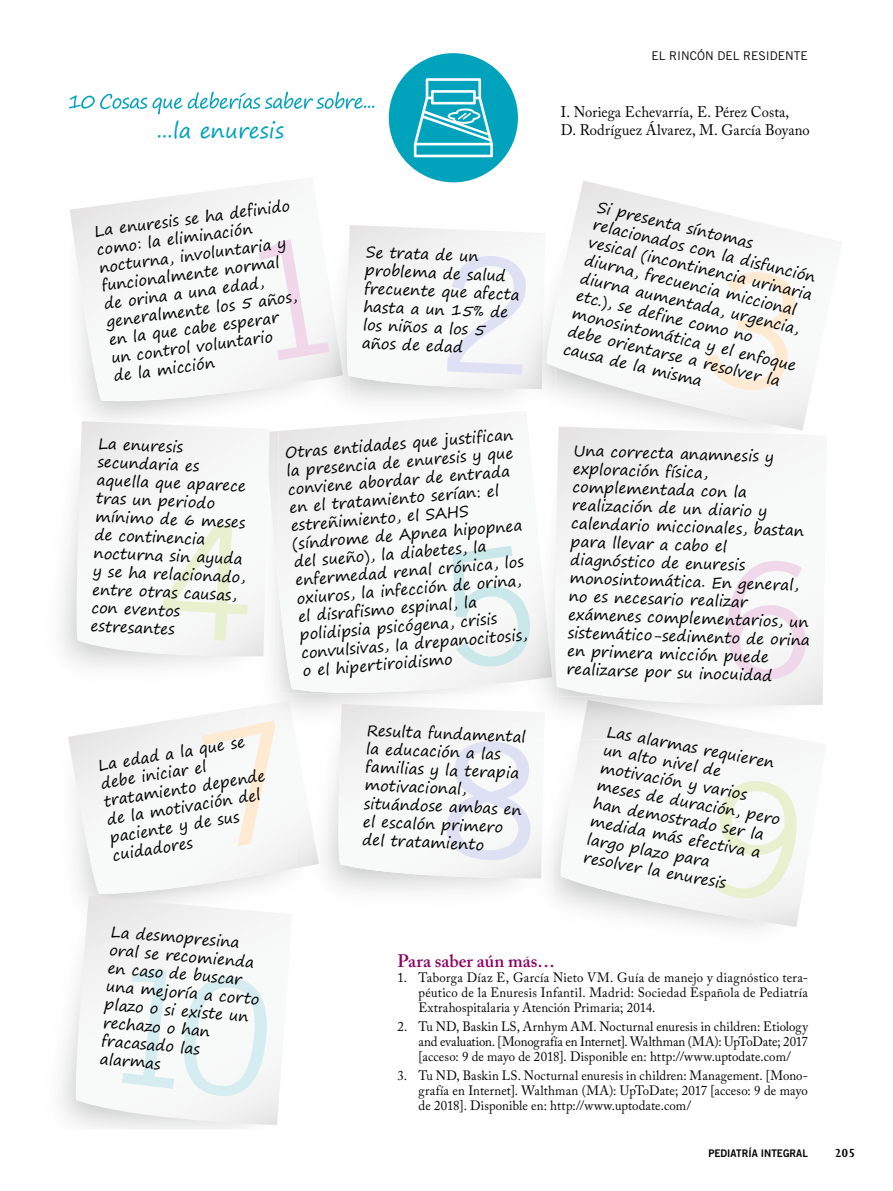
<style>
.page{position:relative;width:893px;height:1191px;background:#fff}
.page>*{position:absolute;margin:0;border:0;box-sizing:border-box;transform-origin:0 0}
.t1{font:21.3px "Segoe Print";color:#00a2bc}
.t2{font:600 18px "Adobe Caslon Pro";color:#8f0362}
.t3{font:15.3px/17.1px "Adobe Caslon Pro";letter-spacing:.01em;color:#000;scale:.95 1}
.t4{font:15.15px/18.1px "Segoe Print";color:#000}
.t5{font:13.5px/15px "Adobe Caslon Pro";letter-spacing:.01em;color:#000;text-align:justify;scale:.95 1}
.t6{font:700 13.5px "Joanna MT Std";color:#000;scale:.95 1}
.t7{font:12px "Trade Gothic";color:#000}
.t8{font:10.5px "Trade Gothic Bold Two";color:#000;scale:.95 1}
</style>
<div class="page">
<svg style="left:70px;top:177px;width:248px;height:224px"></svg>
<svg style="left:69px;top:94px;width:113px;height:20px"></svg>
<svg style="left:188px;top:92px;width:186px;height:17px"></svg>
<img style="left:305px;top:257px;width:201px;height:150px">
<img style="left:305px;top:214px;width:38px;height:168px">
<img style="left:506px;top:315px;width:39px;height:74px">
<svg style="left:546px;top:181px;width:266px;height:246px"></svg>
<svg style="left:68px;top:708px;width:179px;height:185px"></svg>
<img style="left:555px;top:413px;width:3px;height:14px">
<img style="left:546px;top:413px;width:9px;height:14px">
<svg style="left:278px;top:414px;width:238px;height:279px"></svg>
<img style="left:299px;top:758px;width:20px;height:110px">
<img style="left:535px;top:739px;width:9px;height:139px">
<svg style="left:559px;top:739px;width:245px;height:188px"></svg>
<svg style="left:72px;top:896px;width:220px;height:229px"></svg>
<img style="left:270px;top:431px;width:8px;height:156px">
<svg style="left:74px;top:421px;width:196px;height:237px"></svg>
<img style="left:516px;top:458px;width:35px;height:223px">
<svg style="left:551px;top:427px;width:272px;height:281px"></svg>
<div style="left:389px;top:53px;width:129px;height:129px;background:#00a2bc;border-radius:50%"></div>
<svg style="left:414px;top:78px;width:79px;height:79px"></svg>
<svg style="left:257px;top:236px;width:72px;height:124px"></svg>
<svg style="left:344px;top:225px;width:183px;height:163px"></svg>
<svg style="left:701px;top:264px;width:103px;height:133px"></svg>
<svg style="left:80px;top:446px;width:172px;height:197px"></svg>
<svg style="left:99px;top:720px;width:200px;height:174px"></svg>
<svg style="left:443px;top:544px;width:92px;height:127px"></svg>
<svg style="left:726px;top:559px;width:82px;height:121px"></svg>
<svg style="left:79px;top:921px;width:194px;height:186px"></svg>
<svg style="left:337px;top:704px;width:198px;height:174px"></svg>
<svg style="left:708px;top:776px;width:95px;height:129px"></svg>
<h1 class="t1" style="left:157px;top:111px;width:129px">...la enuresis</h1>
<p class="t4" style="left:92px;top:223px;width:200px;rotate:-8deg">La enuresis se ha definido como: la eliminación nocturna, involuntaria y funcionalmente normal de orina a una edad, generalmente los 5 años, en la que cabe esperar<br>un control voluntario<br>de la micción</p>
<p class="t4" style="left:366px;top:243px;width:157px;rotate:2deg">Se trata de un problema de salud frecuente que afecta hasta a un 15% de los niños a los 5 años de edad</p>
<p class="t4" style="left:97px;top:434px;width:154px;rotate:2deg">La enuresis secundaria es aquella que aparece tras un periodo mínimo de 6 meses de continencia nocturna sin ayuda y se ha relacionado, entre otras causas, con eventos estresantes</p>
<p class="t4" style="left:283px;top:444px;width:233px;rotate:-5deg">Otras entidades que justifican la presencia de enuresis y que conviene abordar de entrada en el tratamiento serían: el estreñimiento, el SAHS (síndrome de Apnea hipopnea del sueño), la diabetes, la enfermedad renal crónica, los oxiuros, la infección de orina, el disrafismo espinal, la polidipsia psicógena, crisis convulsivas, la drepanocitosis, o el hipertiroidismo</p>
<p class="t7" style="left:652px;top:49px;width:158px">EL RINCÓN DEL RESIDENTE</p>
<p class="t3" style="left:561px;top:104px;width:264px">I. Noriega Echevarría, E. Pérez Costa,<br>D. Rodríguez Álvarez, M. García Boyano</p>
<p class="t4" style="left:599px;top:197px;width:231px;rotate:13deg">Si presenta síntomas relacionados con la disfunción vesical (incontinencia urinaria diurna, frecuencia miccional diurna aumentada, urgencia, etc.), se define como no monosintomática y el enfoque debe orientarse a resolver la causa de la misma</p>
<p class="t4" style="left:574px;top:440px;width:244px;rotate:2deg">Una correcta anamnesis y exploración física, complementada con la realización de un diario y calendario miccionales, bastan para llevar a cabo el diagnóstico de enuresis monosintomática. En general, no es necesario realizar exámenes complementarios, un sistemático-sedimento de orina en primera micción puede realizarse por su inocuidad</p>
<p class="t4" style="left:97px;top:755px;width:165px;rotate:-9deg">La edad a la que se debe iniciar el tratamiento depende de la motivación del paciente y de sus cuidadores</p>
<p class="t4" style="left:112px;top:922px;width:155px;rotate:5deg">La desmopresina oral se recomienda en caso de buscar una mejoría a corto plazo o si existe un rechazo o han fracasado las alarmas</p>
<p class="t4" style="left:366px;top:721px;width:161px;rotate:2deg">Resulta fundamental la educación a las familias y la terapia motivacional, situándose ambas en el escalón primero del tratamiento</p>
<p class="t4" style="left:609px;top:721px;width:188px;rotate:11deg">Las alarmas requieren un alto nivel de motivación y varios meses de duración, pero han demostrado ser la medida más efectiva a largo plazo para resolver la enuresis</p>
<p class="t2" style="left:397px;top:950px;width:159px">Para saber aún más…</p>
<p class="t5" style="left:419px;top:969px;width:411px;text-indent:-21px">1. Taborga Díaz E, García Nieto VM. Guía de manejo y diagnóstico tera&shy;péutico de la Enuresis Infantil. Madrid: Sociedad Española de Pediatría Extrahospitalaria y Atención Primaria; 2014.</p>
<p class="t5" style="left:419px;top:1018px;width:411px;text-indent:-21px">2. Tu ND, Baskin LS, Arnhym AM. Nocturnal enuresis in children: Etiology and evaluation. [Monografía en Internet]. Walthman (MA): UpToDate; 2017 [acceso: 9 de mayo de 2018]. Disponible en: http://www.uptodate.com/</p>
<p class="t5" style="left:419px;top:1068px;width:411px;text-indent:-21px">3. Tu ND, Baskin LS. Nocturnal enuresis in children: Management. [Mono&shy;grafía en Internet]. Walthman (MA): UpToDate; 2017 [acceso: 9 de mayo de 2018]. Disponible en: http://www.uptodate.com/</p>
<p class="t8" style="left:708px;top:1146px;width:106px">PEDIATRÍA INTEGRAL</p>
<p class="t6" style="left:835px;top:1145px;width:23px">205</p>
</div>
